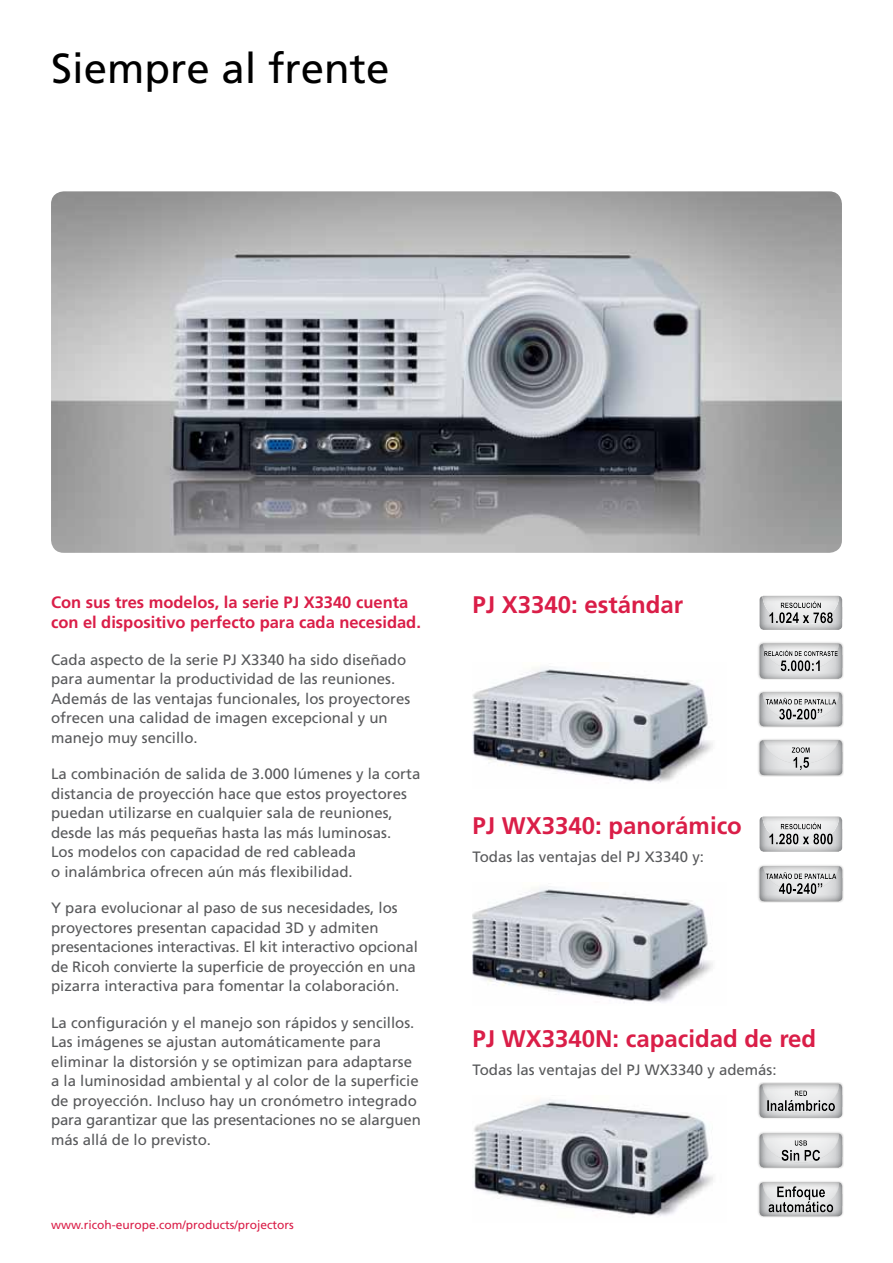
<style>
.page{position:relative;width:893px;height:1263px;background:#fff}
.page>*{position:absolute;margin:0;border:0;box-sizing:border-box;transform-origin:0 0}
.t1{font:42px "Frutiger";color:#000}
.t2{font:700 24px "Frutiger";color:#da1e48}
.t3{font:700 16.5px/19.8px "Frutiger";color:#da1e48}
.t4{font:15px/19.5px "Frutiger";color:#58595b}
.t5{font:12px "Frutiger";color:#da1e48}
</style>
<div class="page">
<img style="left:51px;top:191px;width:791px;height:362px">
<img style="left:472px;top:888px;width:241px;height:115px">
<svg style="left:759px;top:817px;width:3px;height:34px"></svg>
<div style="left:762px;top:816px;width:88px;height:37px;background:#000;opacity:.5"></div>
<div style="left:757px;top:864px;width:87px;height:39px;background:#000;opacity:.2"></div>
<svg style="left:760px;top:866px;width:2px;height:35px"></svg>
<div style="left:762px;top:865px;width:83px;height:39px;background:#000;opacity:.5"></div>
<div style="left:757px;top:1180px;width:87px;height:38px;background:#000;opacity:.2"></div>
<svg style="left:759px;top:1182px;width:3px;height:34px"></svg>
<div style="left:762px;top:1180px;width:89px;height:39px;background:#000;opacity:.5"></div>
<div style="left:757px;top:1131px;width:87px;height:38px;background:#ececec"></div>
<div style="left:759px;top:1133px;width:85px;height:37px;background:#000;opacity:.5"></div>
<svg style="left:759px;top:1133px;width:83px;height:34px"></svg>
<div style="left:762px;top:1133px;width:79px;height:37px;background:#000;opacity:.5"></div>
<div style="left:757px;top:1082px;width:87px;height:37px;background:#000;opacity:.2"></div>
<svg style="left:759px;top:1084px;width:3px;height:34px"></svg>
<div style="left:762px;top:1083px;width:91px;height:37px;background:#000;opacity:.5"></div>
<img style="left:474px;top:1099px;width:239px;height:117px">
<img style="left:472px;top:668px;width:241px;height:115px">
<div style="left:757px;top:641px;width:87px;height:39px;background:#000;opacity:.2"></div>
<svg style="left:760px;top:643px;width:2px;height:36px"></svg>
<div style="left:762px;top:643px;width:85px;height:37px;background:#000;opacity:.5"></div>
<svg style="left:759px;top:596px;width:3px;height:34px"></svg>
<div style="left:762px;top:595px;width:88px;height:37px;background:#000;opacity:.5"></div>
<div style="left:757px;top:690px;width:87px;height:38px;background:#ececec"></div>
<svg style="left:759px;top:692px;width:3px;height:34px"></svg>
<div style="left:762px;top:692px;width:83px;height:37px;background:#000;opacity:.5"></div>
<div style="left:757px;top:738px;width:87px;height:39px;background:#000;opacity:.2"></div>
<div style="left:759px;top:739px;width:85px;height:39px;background:#000;opacity:.5"></div>
<svg style="left:760px;top:740px;width:82px;height:35px"></svg>
<div style="left:762px;top:739px;width:79px;height:39px;background:#000;opacity:.5"></div>
<h1 class="t1" style="left:51px;top:43px;width:340px">Siempre al frente</h1>
<p class="t3" style="left:51px;top:593px;width:371px">Con sus tres modelos, la serie PJ X3340 cuenta con el dispositivo perfecto para cada necesidad.</p>
<p class="t4" style="left:51px;top:650px;width:361px">Cada aspecto de la serie PJ X3340 ha sido diseñado para aumentar la productividad de las reuniones.<br>Además de las ventajas funcionales, los proyectores ofrecen una calidad de imagen excepcional y un manejo muy sencillo.</p>
<p class="t4" style="left:51px;top:764px;width:371px">La combinación de salida de 3.000 lúmenes y la corta distancia de proyección hace que estos proyectores puedan utilizarse en cualquier sala de reuniones, desde las más pequeñas hasta las más luminosas.<br>Los modelos con capacidad de red cableada<br>o inalámbrica ofrecen aún más flexibilidad.</p>
<p class="t4" style="left:51px;top:898px;width:368px">Y para evolucionar al paso de sus necesidades, los proyectores presentan capacidad 3D y admiten presentaciones interactivas. El kit interactivo opcional de Ricoh convierte la superficie de proyección en una pizarra interactiva para fomentar la colaboración.</p>
<p class="t4" style="left:51px;top:1013px;width:371px">La configuración y el manejo son rápidos y sencillos.<br>Las imágenes se ajustan automáticamente para eliminar la distorsión y se optimizan para adaptarse a la luminosidad ambiental y al color de la superficie de proyección. Incluso hay un cronómetro integrado para garantizar que las presentaciones no se alarguen más allá de lo previsto.</p>
<p class="t5" style="left:51px;top:1218px;width:244px">www.ricoh-europe.com/products/projectors</p>
<h2 class="t2" style="left:472px;top:591px;width:212px">PJ X3340: estándar</h2>
<h2 class="t2" style="left:472px;top:811px;width:271px">PJ WX3340: panorámico</h2>
<p class="t4" style="left:472px;top:847px;width:233px">Todas las ventajas del PJ X3340 y:</p>
<h2 class="t2" style="left:472px;top:1025px;width:345px">PJ WX3340N: capacidad de red</h2>
<p class="t4" style="left:472px;top:1060px;width:306px">Todas las ventajas del PJ WX3340 y además:</p>
</div>
